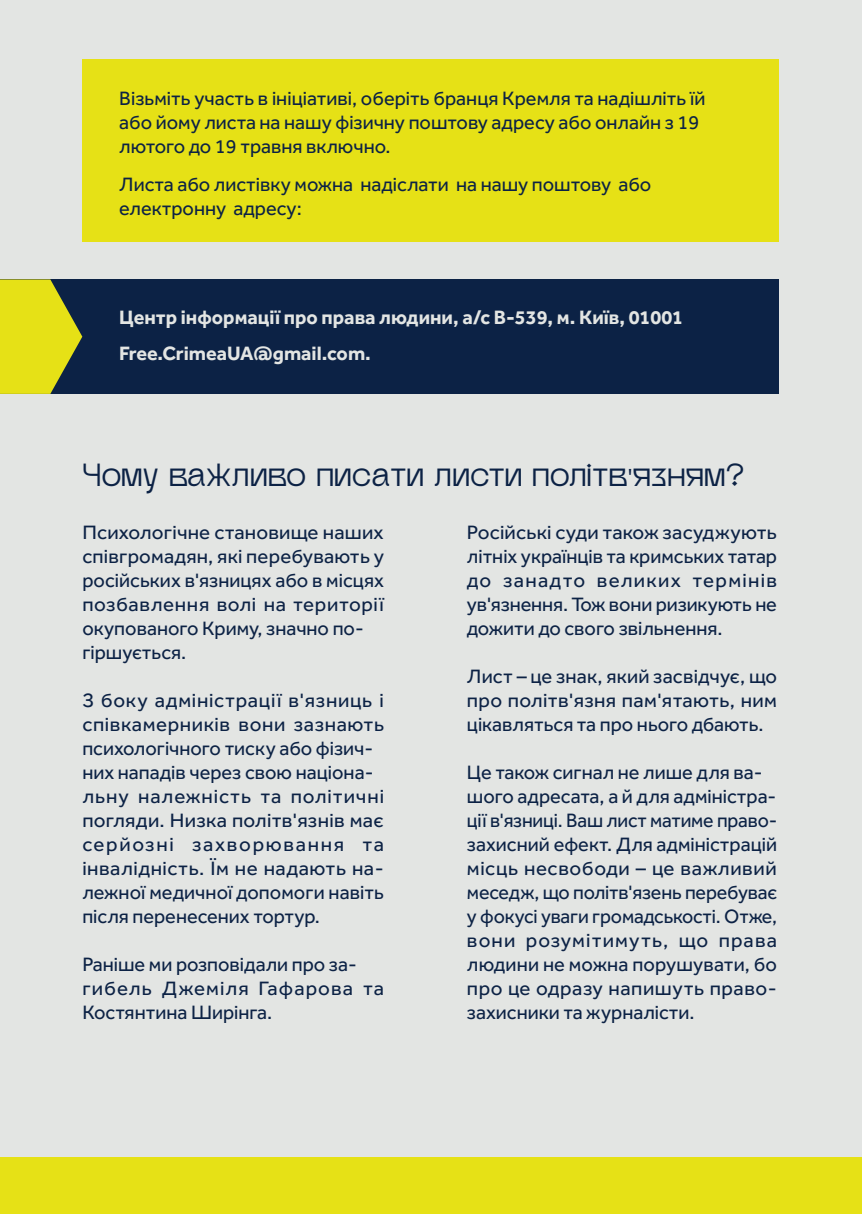
<style>
.page{position:relative;width:862px;height:1214px;background:#fff}
.page>*{position:absolute;margin:0;border:0;box-sizing:border-box;transform-origin:0 0}
.t1{font:25px "Glock Grotesque 2";color:#0c2245}
.t2{font:20px/24px "Effra";color:#0c2245}
.t3{font:700 20px "Effra";color:#e3e5e3}
.s1{font-family:"Myriad Pro"}
</style>
<div class="page">
<div style="left:0;top:0;width:861px;height:1213px;background:#e3e5e3"></div>
<div style="left:82px;top:59px;width:696px;height:182px;background:#e6e116"></div>
<div style="left:0;top:279px;width:778px;height:115px;background:#0c2245"></div>
<div style="left:0;top:1157px;width:861px;height:56px;background:#e6e116"></div>
<svg style="left:0;top:279px;width:82px;height:115px"></svg>
<p class="t2" style="left:119px;top:86px;width:587px">Візьміть участь в ініціативі, оберіть бранця Кремля та надішліть їй або йому листа на нашу фізичну поштову адресу або онлайн з 19 лютого до 19 травня включно.</p>
<p class="t2" style="left:119px;top:172px;width:533px">Листа або листівку можна надіслати на нашу поштову або електронну адресу:</p>
<p class="t3" style="left:119px;top:305px;width:565px">Центр інформації про права людини, а/с В-539, м. Київ, 01001</p>
<p class="t3" style="left:119px;top:342px;width:253px">Free.CrimeaUA@gmail.com.</p>
<p class="t1" style="left:82px;top:463px;width:663px">Чому важливо писати листи політв<span class="s1">'</span>язням?</p>
<p class="t2" style="left:82px;top:520px;width:303px">Психологічне становище наших співгромадян, які перебувають у російських в'язницях або в місцях позбавлення волі на території окупованого Криму, значно по&shy;гіршується.</p>
<p class="t2" style="left:82px;top:688px;width:303px">З боку адміністрації в'язниць і співкамерників вони зазнають психологічного тиску або фізич&shy;них нападів через свою націона&shy;льну належність та політичні погляди. Низка політв'язнів має серйозні захворювання та інвалідність. Їм не надають на&shy;лежної медичної допомоги навіть після перенесених тортур.</p>
<p class="t2" style="left:82px;top:952px;width:303px">Раніше ми розповідали про за&shy;гибель Джеміля Гафарова та<br>Костянтина Ширінга.</p>
<p class="t2" style="left:467px;top:520px;width:312px;text-align:justify">Російські суди також засуджують літніх українців та кримських татар до занадто великих термінів ув'язнення. Тож вони ризикують не дожити до свого звільнення.</p>
<p class="t2" style="left:467px;top:664px;width:312px;text-align:justify">Лист – це знак, який засвідчує, що про політв'язня пам'ятають, ним цікавляться та про нього дбають.</p>
<p class="t2" style="left:467px;top:760px;width:312px">Це також сигнал не лише для ва&shy;шого адресата, а й для адміністра&shy;ції в'язниці. Ваш лист матиме право&shy;захисний ефект. Для адміністрацій місць несвободи – це важливий меседж, що політв'язень перебуває у фокусі уваги громадськості. Отже, вони розумітимуть, що права людини не можна порушувати, бо про це одразу напишуть право&shy;захисники та журналісти.</p>
</div>
